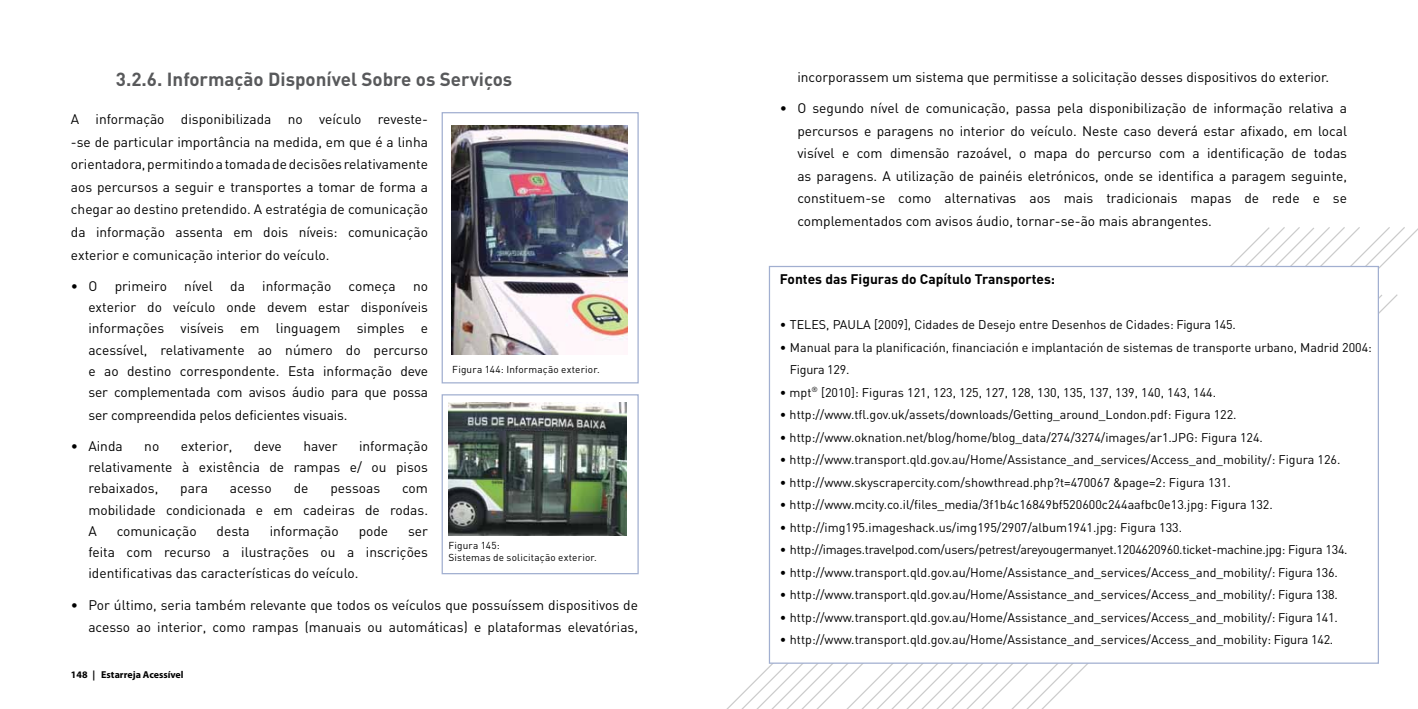
<style>
.page{position:relative;width:1418px;height:709px;background:#fff}
.page>*{position:absolute;margin:0;border:0;box-sizing:border-box;transform-origin:0 0}
.t1{font:700 18.75px "DIN";color:#58595b}
.t2{font:13.75px/22.5px "DIN";color:#000;text-align:justify}
.t3{font:700 13.75px "DIN";color:#000}
.t4{font:12.5px/22.5px "DIN";color:#000}
.t5{font:12.5px "DIN";letter-spacing:-.02em;color:#000}
.t6{font:10px/12px "DIN";letter-spacing:.015em;color:#000}
.t7{font:700 10px "Myriad Pro";color:#000101}
.s1{color:#000}
</style>
<div class="page">
<svg style="left:1174px;top:227px;width:243px;height:200px"></svg>
<svg style="left:726px;top:663px;width:367px;height:46px"></svg>
<div style="left:768px;top:266px;width:610px;height:397px;background:#fff;border:1px solid #a1afd0"></div>
<div style="left:441px;top:112px;width:197px;height:271px;background:#fff;border:1px solid #a1afd0"></div>
<img style="left:451px;top:126px;width:177px;height:228px">
<div style="left:441px;top:394px;width:197px;height:180px;background:#fff;border:1px solid #a1afd0"></div>
<img style="left:449px;top:402px;width:178px;height:133px">
<h1 class="t1" style="left:116px;top:67px;width:398px">3.2.6. Informação Disponível Sobre os Serviços</h1>
<p class="t2" style="left:71px;top:108px;width:359px">A informação disponibilizada no veículo reveste--se de particular importância na medida, em que é a linha orientadora, permitindo a tomada de decisões relativamente aos percursos a seguir e transportes a tomar de forma a chegar ao destino pretendido. A estratégia de comunicação da informação assenta em dois níveis: comunicação exterior e comunicação interior do veículo.</p>
<p class="t2" style="left:71px;top:274px;width:28px">• O</p>
<p class="t2" style="left:115px;top:274px;width:54px">primeiro</p>
<p class="t2" style="left:184px;top:274px;width:30px">nível</p>
<p class="t2" style="left:230px;top:274px;width:16px">da</p>
<p class="t2" style="left:262px;top:274px;width:70px">informação</p>
<p class="t2" style="left:348px;top:274px;width:49px">começa</p>
<p class="t2" style="left:88px;top:275px;width:341px;line-height:21.2px;text-indent:324px">no exterior do veículo onde devem estar disponíveis informações visíveis em linguagem simples e acessível, relativamente ao número do percurso e ao destino correspondente. Esta informação deve ser complementada com avisos áudio para que possa</p>
<p class="t2" style="left:88px;top:403px;width:261px">ser compreendida pelos deficientes visuais.</p>
<p class="t2" style="left:71px;top:434px;width:53px">• Ainda</p>
<p class="t2" style="left:144px;top:434px;width:17px">no</p>
<p class="t2" style="left:181px;top:434px;width:53px">exterior,</p>
<p class="t2" style="left:254px;top:434px;width:29px">deve</p>
<p class="t2" style="left:303px;top:434px;width:36px">haver</p>
<p class="t6" style="left:452px;top:363px;width:149px">Figura 144: Informação exterior.</p>
<p class="t2" style="left:88px;top:435px;width:341px;line-height:21.2px;text-indent:271px">informação relativamente à existência de rampas e/ ou pisos rebaixados,</p>
<p class="t2" style="left:180px;top:477px;width:29px">para</p>
<p class="t2" style="left:230px;top:477px;width:43px">acesso</p>
<p class="t2" style="left:294px;top:477px;width:16px">de</p>
<p class="t2" style="left:330px;top:477px;width:51px">pessoas</p>
<p class="t2" style="left:88px;top:477px;width:341px;line-height:21.2px;text-indent:314px">com mobilidade condicionada e em cadeiras de rodas.<br>A</p>
<p class="t2" style="left:117px;top:519px;width:81px">comunicação</p>
<p class="t2" style="left:217px;top:519px;width:35px">desta</p>
<p class="t2" style="left:270px;top:519px;width:70px">informação</p>
<p class="t2" style="left:359px;top:519px;width:31px">pode</p>
<p class="t2" style="left:88px;top:520px;width:341px;line-height:21.2px;text-indent:320px">ser feita com recurso a ilustrações ou a inscrições identificativas das características do veículo.</p>
<p class="t2" style="left:71px;top:593px;width:568px;text-align:right">• Por último, seria também relevante que todos os veículos que possuíssem dispositivos de acesso ao interior, como rampas (manuais ou automáticas) e plataformas elevatórias,</p>
<p class="t6" style="left:448px;top:539px;width:150px">Figura 145:<br>Sistemas de solicitação exterior.</p>
<p class="t7" style="left:71px;top:668px;width:114px"><span class="s1">148</span> | Estarreja Acessível</p>
<p class="t2" style="left:797px;top:65px;width:533px">incorporassem um sistema que permitisse a solicitação desses dispositivos do exterior.</p>
<p class="t2" style="left:797px;top:97px;width:551px;text-indent:-18px">• O segundo nível de comunicação, passa pela disponibilização de informação relativa a percursos e paragens no interior do veículo. Neste caso deverá estar afixado, em local visível e com dimensão razoável, o mapa do percurso com a identificação de todas as paragens. A utilização de painéis eletrónicos, onde se identifica a paragem seguinte, constituem-se como alternativas aos mais tradicionais mapas de rede e se complementados com avisos áudio, tornar-se-ão mais abrangentes.</p>
<p class="t3" style="left:780px;top:270px;width:277px">Fontes das Figuras do Capítulo Transportes:</p>
<p class="t4" style="left:780px;top:313px;width:457px">• TELES, PAULA [2009], Cidades de Desejo entre Desenhos de Cidades: Figura 145.</p>
<p class="t4" style="left:790px;top:335px;width:583px;text-indent:-10px">• Manual para la planificación, financiación e implantación de sistemas de transporte urbano, Madrid 2004:<br>Figura 129.</p>
<p class="t4" style="left:780px;top:380px;width:438px">• mpt<sup>®</sup> [2010]: Figuras 121, 123, 125, 127, 128, 130, 135, 137, 139, 140, 143, 144.</p>
<p class="t4" style="left:780px;top:403px;width:458px">• http://www.tfl.gov.uk/assets/downloads/Getting_around_London.pdf: Figura 122.</p>
<p class="t4" style="left:780px;top:425px;width:484px">• http://www.oknation.net/blog/home/blog_data/274/3274/images/ar1.JPG: Figura 124.</p>
<p class="t4" style="left:780px;top:448px;width:562px">• http://www.transport.qld.gov.au/Home/Assistance_and_services/Access_and_mobility/: Figura 126.</p>
<p class="t4" style="left:780px;top:470px;width:452px">• http://www.skyscrapercity.com/showthread.php?t=470067 &amp;page=2: Figura 131.</p>
<p class="t4" style="left:780px;top:493px;width:494px">• http://www.mcity.co.il/files_media/3f1b4c16849bf520600c244aafbc0e13.jpg: Figura 132.</p>
<p class="t4" style="left:780px;top:515px;width:404px">• http://img195.imageshack.us/img195/2907/album1941.jpg: Figura 133.</p>
<p class="t5" style="left:780px;top:542px;width:569px">• http://images.travelpod.com/users/petrest/areyougermanyet.1204620960.ticket-machine.jpg: Figura 134.</p>
<p class="t4" style="left:780px;top:560px;width:559px">• http://www.transport.qld.gov.au/Home/Assistance_and_services/Access_and_mobility/: Figura 136.</p>
<p class="t4" style="left:780px;top:583px;width:559px">• http://www.transport.qld.gov.au/Home/Assistance_and_services/Access_and_mobility/: Figura 138.</p>
<p class="t4" style="left:780px;top:605px;width:559px">• http://www.transport.qld.gov.au/Home/Assistance_and_services/Access_and_mobility/: Figura 141.</p>
<p class="t4" style="left:780px;top:628px;width:555px">• http://www.transport.qld.gov.au/Home/Assistance_and_services/Access_and_mobility: Figura 142.</p>
</div>
